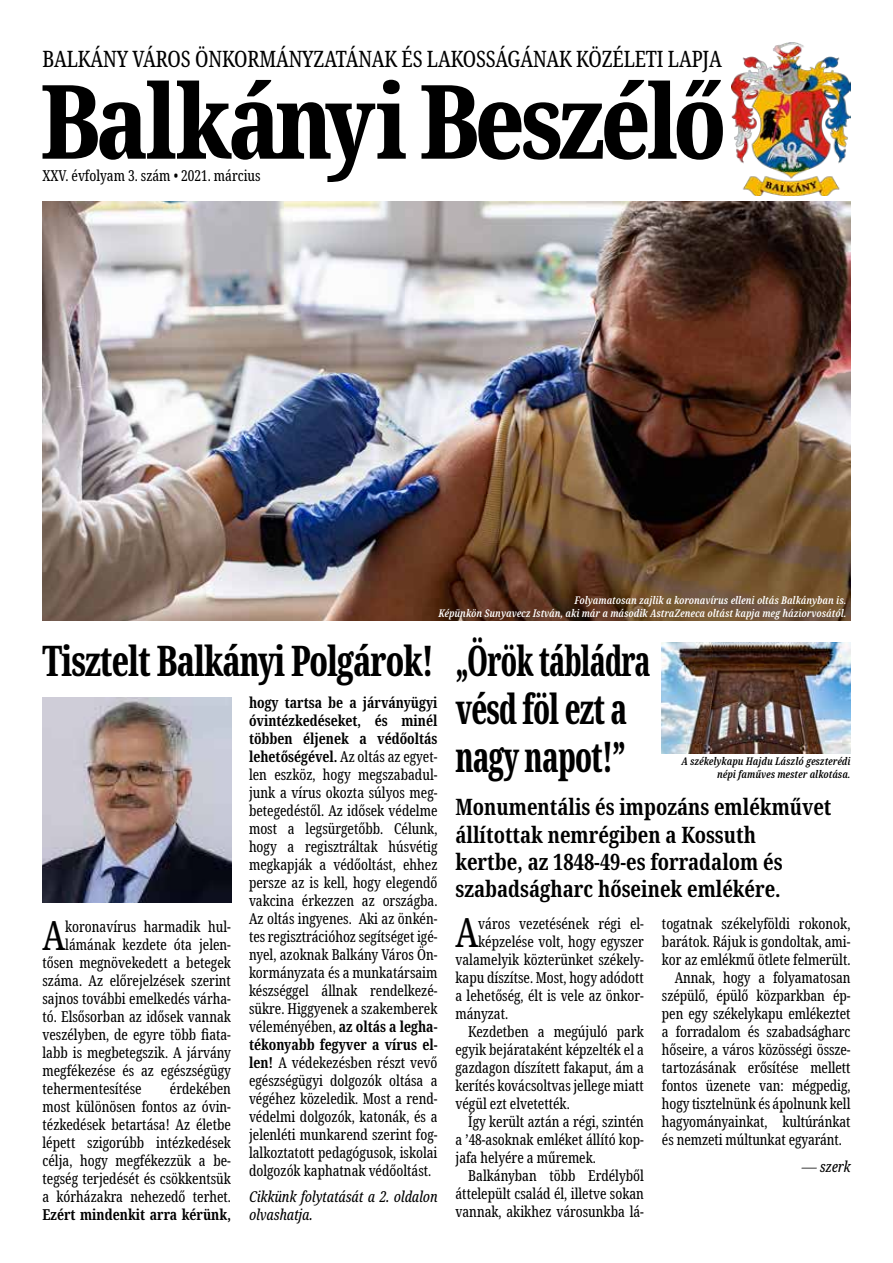
<style>
.page{position:relative;width:893px;height:1263px;background:#fff}
.page>*{position:absolute;margin:0;border:0;box-sizing:border-box;transform-origin:0 0}
.t1{font:800 extra-condensed 42px/48px "Noto Serif";letter-spacing:-.025em;color:#000;scale:.75 1}
.t2{font:800 extra-condensed 42px "Noto Serif";letter-spacing:-.025em;color:#000;scale:.85 1}
.t3{font:extra-condensed 40.2px "Noto Serif";color:#000}
.t4{font:700 extra-condensed 22.5px/27px "Noto Serif";color:#000}
.t5{font:extra-condensed 22.5px "Noto Serif";letter-spacing:-.005em;color:#000}
.t6{font:extra-condensed 15px/18px "Noto Serif";color:#000;text-align:justify}
.t7{font:italic extra-condensed 15px/18px "Noto Serif";color:#000}
.t8{font:700 extra-condensed 15px "Noto Serif";color:#000}
.t9{font:italic 600 extra-condensed 10.5px/12.6px "Noto Serif";letter-spacing:.01em;color:#fff;text-align:right}
.t10{font:italic 600 extra-condensed 10.5px/12.6px "Noto Serif";letter-spacing:.01em;color:#000;text-align:right}
.s1{font-weight:700}
</style>
<div class="page">
<img style="left:731px;top:43px;width:119px;height:153px">
<svg style="left:43px;top:80px;width:680px;height:102px"></svg>
<img style="left:43px;top:202px;width:807px;height:419px">
<img style="left:662px;top:642px;width:188px;height:112px">
<img style="left:43px;top:697px;width:188px;height:206px">
<h3 class="t5" style="left:43px;top:43px;width:681px">BALKÁNY VÁROS ÖNKORMÁNYZATÁNAK ÉS LAKOSSÁGÁNAK KÖZÉLETI LAPJA</h3>
<p class="t6" style="left:43px;top:167px;width:220px">XXV. évfolyam 3. szám • 2021. március</p>
<p class="t9" style="left:438px;top:594px;width:409px">Folyamatosan zajlik a koronavírus elleni oltás Balkányban is.<br>Képünkön Sunyavecz István, aki már a második AstraZeneca oltást kapja meg háziorvosától.</p>
<h1 class="t2" style="left:43px;top:632px;width:462px">Tisztelt Balkányi Polgárok!</h1>
<h2 class="t3" style="left:42px;top:908px;width:24px">A</h2>
<p class="t6" style="left:65px;top:918px;width:167px">koronavírus harmadik hul-</p>
<p class="t6" style="left:65px;top:936px;width:167px">lámának kezdete óta jelen-</p>
<p class="t6" style="left:43px;top:954px;width:190px">tősen megnövekedett a betegek</p>
<p class="t6" style="left:43px;top:972px;width:190px">száma. Az előrejelzések szerint</p>
<p class="t6" style="left:43px;top:990px;width:190px">sajnos további emelkedés várha-</p>
<p class="t6" style="left:43px;top:1008px;width:190px">tó. Elsősorban az idősek vannak</p>
<p class="t6" style="left:43px;top:1026px;width:190px">veszélyben, de egyre több fiata-</p>
<p class="t6" style="left:43px;top:1044px;width:190px">labb is megbetegszik. A járvány</p>
<p class="t6" style="left:43px;top:1062px;width:190px">megfékezése és az egészségügy</p>
<p class="t6" style="left:43px;top:1080px;width:101px">tehermentesítése</p>
<p class="t6" style="left:43px;top:1080px;width:190px;text-indent:127px">érdekében most különösen fontos az óvin&shy;tézkedések betartása! Az életbe lépett szigorúbb intézkedések célja, hogy megfékezzük a be&shy;tegség terjedését és csökkentsük a kórházakra nehezedő terhet.</p>
<p class="t8" style="left:43px;top:1204px;width:190px">Ezért mindenkit arra kérünk,</p>
<p class="t6" style="left:249px;top:694px;width:190px"><span class="s1">hogy tartsa be a járványügyi óvintézkedéseket, és minél többen éljenek a védőoltás lehetőségével.</span> Az oltás az egyet&shy;len eszköz, hogy megszabadul&shy;junk a vírus okozta súlyos meg&shy;betegedéstől. Az idősek védelme most a legsürgetőbb. Célunk, hogy a regisztráltak húsvétig megkapják a védőoltást, ehhez persze az is kell, hogy elegendő vakcina érkezzen az országba.<br>Az oltás ingyenes. Aki az önkén&shy;tes regisztrációhoz segítséget igé&shy;nyel, azoknak Balkány Város Ön&shy;kormányzata és a munkatársaim készséggel állnak rendelkezé&shy;sükre. Higgyenek a szakemberek véleményében, <span class="s1">az oltás a legha&shy;tékonyabb fegyver a vírus el&shy;len!</span> A védekezésben részt vevő egészségügyi dolgozók oltása a végéhez közeledik. Most a rend&shy;védelmi dolgozók, katonák, és a jelenléti munkarend szerint fog&shy;lalkoztatott pedagógusok, iskolai dolgozók kaphatnak védőoltást.</p>
<p class="t7" style="left:249px;top:1188px;width:190px">Cikkünk folytatását a 2. oldalon olvashatja.</p>
<h1 class="t1" style="left:455px;top:638px;width:261px">„Örök tábládra vésd föl ezt a nagy napot!”</h1>
<h3 class="t4" style="left:455px;top:794px;width:377px">Monumentális és impozáns emlékművet állítottak nemrégiben a Kossuth<br>kertbe, az 1848-49-es forradalom és szabadságharc hőseinek emlékére.</h3>
<p class="t10" style="left:681px;top:756px;width:171px">A székelykapu Hajdu László geszterédi népi faműves mester alkotása.</p>
<h2 class="t3" style="left:455px;top:905px;width:24px">A</h2>
<p class="t6" style="left:478px;top:915px;width:167px">város vezetésének régi el-</p>
<p class="t6" style="left:478px;top:933px;width:167px">képzelése volt, hogy egyszer</p>
<p class="t6" style="left:455px;top:951px;width:190px">valamelyik közterünket székely-</p>
<p class="t6" style="left:455px;top:969px;width:190px">kapu díszítse. Most, hogy adódott</p>
<p class="t6" style="left:455px;top:987px;width:190px">a lehetőség, élt is vele az önkor-</p>
<p class="t6" style="left:455px;top:1005px;width:54px">mányzat.</p>
<p class="t6" style="left:468px;top:1023px;width:177px">Kezdetben a megújuló park</p>
<p class="t6" style="left:455px;top:1041px;width:190px">egyik bejárataként képzelték el a</p>
<p class="t6" style="left:455px;top:1059px;width:190px">gazdagon díszített fakaput, ám a</p>
<p class="t6" style="left:455px;top:1077px;width:190px">kerítés kovácsoltvas jellege miatt</p>
<p class="t6" style="left:455px;top:1095px;width:116px">végül ezt elvetették.</p>
<p class="t6" style="left:468px;top:1113px;width:177px">Így került aztán a régi, szintén</p>
<p class="t6" style="left:455px;top:1131px;width:190px">a ’48-asoknak emléket állító kop-</p>
<p class="t6" style="left:455px;top:1149px;width:142px">jafa helyére a műremek.</p>
<p class="t6" style="left:468px;top:1167px;width:177px">Balkányban több Erdélyből</p>
<p class="t6" style="left:455px;top:1185px;width:190px">áttelepült család él, illetve sokan</p>
<p class="t6" style="left:455px;top:1203px;width:190px">vannak, akikhez városunkba lá-</p>
<p class="t6" style="left:662px;top:915px;width:190px">togatnak székelyföldi rokonok,</p>
<p class="t6" style="left:662px;top:933px;width:190px">barátok. Rájuk is gondoltak, ami-</p>
<p class="t6" style="left:662px;top:951px;width:190px">kor az emlékmű ötlete felmerült.</p>
<p class="t6" style="left:675px;top:969px;width:177px">Annak, hogy a folyamatosan</p>
<p class="t6" style="left:662px;top:987px;width:190px">szépülő, épülő közparkban ép-</p>
<p class="t6" style="left:662px;top:1005px;width:190px">pen egy székelykapu emlékeztet</p>
<p class="t6" style="left:662px;top:1023px;width:190px">a forradalom és szabadságharc</p>
<p class="t6" style="left:662px;top:1041px;width:190px">hőseire, a város közösségi össze-</p>
<p class="t6" style="left:662px;top:1059px;width:190px">tartozásának erősítése mellett</p>
<p class="t6" style="left:662px;top:1077px;width:190px">fontos üzenete van: mégpedig,</p>
<p class="t6" style="left:662px;top:1095px;width:190px">hogy tisztelnünk és ápolnunk kell</p>
<p class="t6" style="left:662px;top:1113px;width:190px">hagyományainkat, kultúránkat</p>
<p class="t6" style="left:662px;top:1131px;width:182px">és nemzeti múltunkat egyaránt.</p>
<p class="t7" style="left:802px;top:1158px;width:50px">— szerk</p>
</div>
